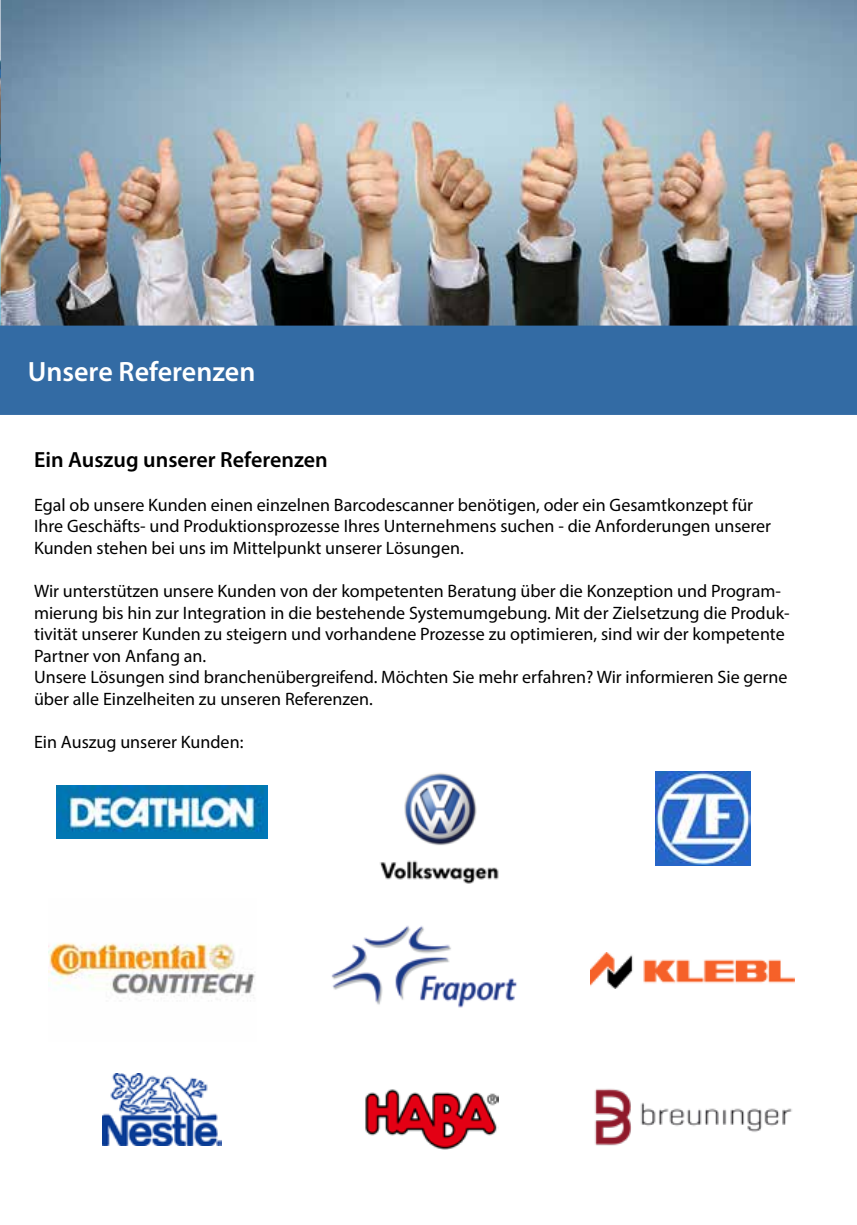
<style>
.page{position:relative;width:857px;height:1225px;background:#fff}
.page>*{position:absolute;margin:0;border:0;box-sizing:border-box;transform-origin:0 0}
.t1{font:600 28px "Myriad Pro";color:#fff}
.t2{font:600 22px "Myriad Pro";color:#000}
.t3{font:18px/21.6px "Myriad Pro";color:#000}
</style>
<div class="page">
<img style="left:48px;top:942px;width:207px;height:59px">
<img style="left:331px;top:925px;width:186px;height:83px">
<img style="left:103px;top:1073px;width:119px;height:72px">
<img style="left:590px;top:952px;width:204px;height:36px">
<img style="left:57px;top:785px;width:211px;height:53px">
<img style="left:655px;top:771px;width:94px;height:94px">
<img style="left:595px;top:1088px;width:197px;height:58px">
<img style="left:1px;top:0;width:855px;height:325px">
<img style="left:365px;top:1089px;width:132px;height:60px">
<img style="left:379px;top:773px;width:120px;height:111px">
<img style="left:0;top:0;width:1px;height:325px">
<div style="left:0;top:325px;width:856px;height:90px;background:#336ba4"></div>
<h1 class="t1" style="left:28px;top:354px;width:229px">Unsere Referenzen</h1>
<p class="t2" style="left:34px;top:446px;width:295px">Ein Auszug unserer Referenzen</p>
<p class="t3" style="left:34px;top:493px;width:738px">Egal ob unsere Kunden einen einzelnen Barcodescanner benötigen, oder ein Gesamtkonzept für<br>Ihre Geschäfts- und Produktionsprozesse Ihres Unternehmens suchen - die Anforderungen unserer<br>Kunden stehen bei uns im Mittelpunkt unserer Lösungen.</p>
<p class="t3" style="left:34px;top:580px;width:756px">Wir unterstützen unsere Kunden von der kompetenten Beratung über die Konzeption und Program&shy;mierung bis hin zur Integration in die bestehende Systemumgebung. Mit der Zielsetzung die Produk&shy;tivität unserer Kunden zu steigern und vorhandene Prozesse zu optimieren, sind wir der kompetente Partner von Anfang an.<br>Unsere Lösungen sind branchenübergreifend. Möchten Sie mehr erfahren? Wir informieren Sie gerne über alle Einzelheiten zu unseren Referenzen.</p>
<p class="t3" style="left:34px;top:731px;width:211px">Ein Auszug unserer Kunden:</p>
</div>
